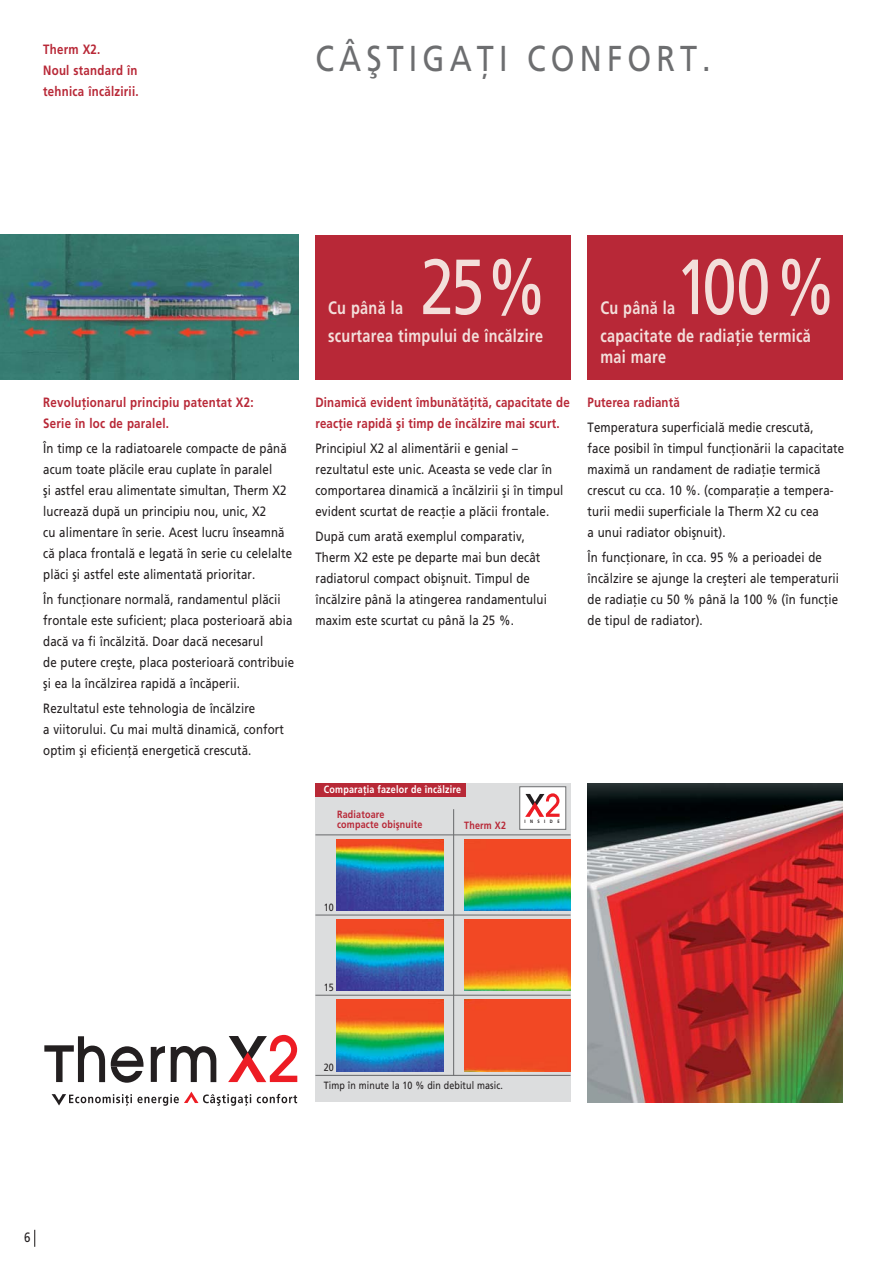
<style>
.page{position:relative;width:893px;height:1263px;background:#fff}
.page>*{position:absolute;margin:0;border:0;box-sizing:border-box;transform-origin:0 0}
.t1{font:78px "Frutiger LT Com";color:#f3dfdb;scale:.78 1}
.t2{font:36px "Frutiger LT Com";letter-spacing:.165em;color:#6d6e70;scale:.85 1}
.t3{font:700 18px/21px "Frutiger LT Com";letter-spacing:.02em;color:#f3dfdb;scale:.8 1}
.t4{font:13.5px/21px "Frutiger LT Com";letter-spacing:.01em;color:#231f20;scale:.85 1}
.t5{font:700 13.5px/21px "Frutiger LT Com";letter-spacing:.015em;color:#b82837;scale:.85 1}
.t6{font:10.5px "Frutiger LT Com";letter-spacing:.01em;color:#231f20;scale:.85 1}
.t7{font:700 10.5px/10.5px "Frutiger LT Com";letter-spacing:.02em;color:#b82837;scale:.85 1}
.t8{font:700 10.5px "Frutiger LT Com";letter-spacing:.02em;color:#fff;scale:.85 1}
.t9{font:700 4.8px "Frutiger LT Com";letter-spacing:1.1em;color:#231f20;scale:.85 1}
</style>
<div class="page">
<svg style="left:34px;top:1230px;width:1px;height:17px"></svg>
<img style="left:0;top:235px;width:298px;height:144px">
<div style="left:315px;top:235px;width:255px;height:144px;background:#b82837"></div>
<div style="left:315px;top:783px;width:255px;height:319px;background:#dcddde"></div>
<hr style="left:315px;top:834px;width:255px;height:1px;background:#6d6e70">
<img style="left:337px;top:839px;width:106px;height:72px">
<img style="left:464px;top:839px;width:106px;height:72px">
<hr style="left:315px;top:915px;width:255px;height:1px;background:#6d6e70">
<img style="left:337px;top:920px;width:106px;height:71px">
<img style="left:464px;top:920px;width:106px;height:71px">
<hr style="left:315px;top:995px;width:255px;height:1px;background:#6d6e70">
<img style="left:337px;top:1000px;width:106px;height:71px">
<div style="left:464px;top:1000px;width:106px;height:71px;background:#f24824"></div>
<hr style="left:315px;top:1075px;width:255px;height:1px;background:#6d6e70">
<hr style="left:453px;top:809px;width:1px;height:267px;background:#6d6e70">
<div style="left:315px;top:783px;width:151px;height:14px;background:#b82937"></div>
<img style="left:587px;top:783px;width:256px;height:319px">
<div style="left:520px;top:787px;width:45px;height:42px;background:#fff"></div>
<div style="left:519px;top:787px;width:47px;height:43px;border:1px solid #6d6e70"></div>
<svg style="left:525px;top:793px;width:34px;height:24px"></svg>
<div style="left:587px;top:235px;width:256px;height:144px;background:#b82837"></div>
<svg style="left:44px;top:1036px;width:61px;height:46px"></svg>
<svg style="left:111px;top:1046px;width:32px;height:37px"></svg>
<svg style="left:151px;top:1046px;width:14px;height:36px"></svg>
<svg style="left:171px;top:1046px;width:45px;height:36px"></svg>
<svg style="left:228px;top:1035px;width:69px;height:47px"></svg>
<svg style="left:52px;top:1092px;width:199px;height:14px"></svg>
<svg style="left:257px;top:1094px;width:40px;height:9px"></svg>
<p class="t5" style="left:43px;top:40px;width:114px">Therm X2.<br>Noul standard în tehnica încălzirii.</p>
<h2 class="t2" style="left:315px;top:44px;width:467px">CÂŞTIGAŢI CONFORT.</h2>
<p class="t5" style="left:43px;top:392px;width:249px">Revoluţionarul principiu patentat X2:<br>Serie în loc de paralel.</p>
<p class="t4" style="left:43px;top:439px;width:294px">În timp ce la radiatoarele compacte de până acum toate plăcile erau cuplate în paralel<br>şi astfel erau alimentate simultan, Therm X2 lucrează după un principiu nou, unic, X2<br>cu alimentare în serie. Acest lucru înseamnă că placa frontală e legată în serie cu celelalte plăci şi astfel este alimentată prioritar.</p>
<p class="t4" style="left:43px;top:590px;width:297px">În funcţionare normală, randamentul plăcii frontale este suficient; placa posterioară abia dacă va fi încălzită. Doar dacă necesarul<br>de putere creşte, placa posterioară contribuie şi ea la încălzirea rapidă a încăperii.</p>
<p class="t4" style="left:43px;top:699px;width:285px">Rezultatul este tehnologia de încălzire<br>a viitorului. Cu mai multă dinamică, confort optim şi eficienţă energetică crescută.</p>
<h1 class="t1" style="left:420px;top:256px;width:164px">25%</h1>
<h3 class="t3" style="left:328px;top:327px;width:270px">scurtarea timpului de încălzire</h3>
<h3 class="t3" style="left:328px;top:299px;width:95px">Cu până la</h3>
<p class="t5" style="left:315px;top:392px;width:301px">Dinamică evident îmbunătăţită, capacitate de reacţie rapidă şi timp de încălzire mai scurt.</p>
<p class="t4" style="left:315px;top:439px;width:293px">Principiul X2 al alimentării e genial – rezultatul este unic. Aceasta se vede clar în comportarea dinamică a încălzirii şi în timpul evident scurtat de reacţie a plăcii frontale.</p>
<p class="t4" style="left:315px;top:527px;width:274px">După cum arată exemplul comparativ, Therm X2 este pe departe mai bun decât radiatorul compact obişnuit. Timpul de încălzire până la atingerea randamentului maxim este scurtat cu până la 25 %.</p>
<h1 class="t1" style="left:675px;top:256px;width:207px">100%</h1>
<h3 class="t3" style="left:600px;top:327px;width:265px">capacitate de radiaţie termică mai mare</h3>
<h3 class="t3" style="left:600px;top:299px;width:95px">Cu până la</h3>
<p class="t5" style="left:587px;top:392px;width:110px">Puterea radiantă</p>
<p class="t4" style="left:587px;top:418px;width:303px">Temperatura superficială medie crescută,<br>face posibil în timpul funcţionării la capacitate maximă un randament de radiaţie termică crescut cu cca. 10 %. (comparaţie a tempera - turii medii superficiale la Therm X2 cu cea<br>a unui radiator obişnuit).</p>
<p class="t4" style="left:587px;top:548px;width:297px">În funcţionare, în cca. 95 % a perioadei de încălzire se ajunge la creşteri ale temperaturii de radiaţie cu 50 % până la 100 % (în funcţie de tipul de radiator).</p>
<p class="t8" style="left:324px;top:786px;width:163px">Comparaţia fazelor de încălzire</p>
<p class="t7" style="left:337px;top:810px;width:102px">Radiatoare compacte obişnuite</p>
<p class="t7" style="left:464px;top:821px;width:51px">Therm X2</p>
<p class="t9" style="left:524px;top:819px;width:43px">INSIDE</p>
<p class="t6" style="left:324px;top:903px;width:13px">10</p>
<p class="t6" style="left:324px;top:983px;width:13px">15</p>
<p class="t6" style="left:324px;top:1063px;width:13px">20</p>
<p class="t6" style="left:324px;top:1081px;width:212px">Timp în minute la 10 % din debitul masic.</p>
<p class="t4" style="left:24px;top:1228px;width:9px">6</p>
</div>
